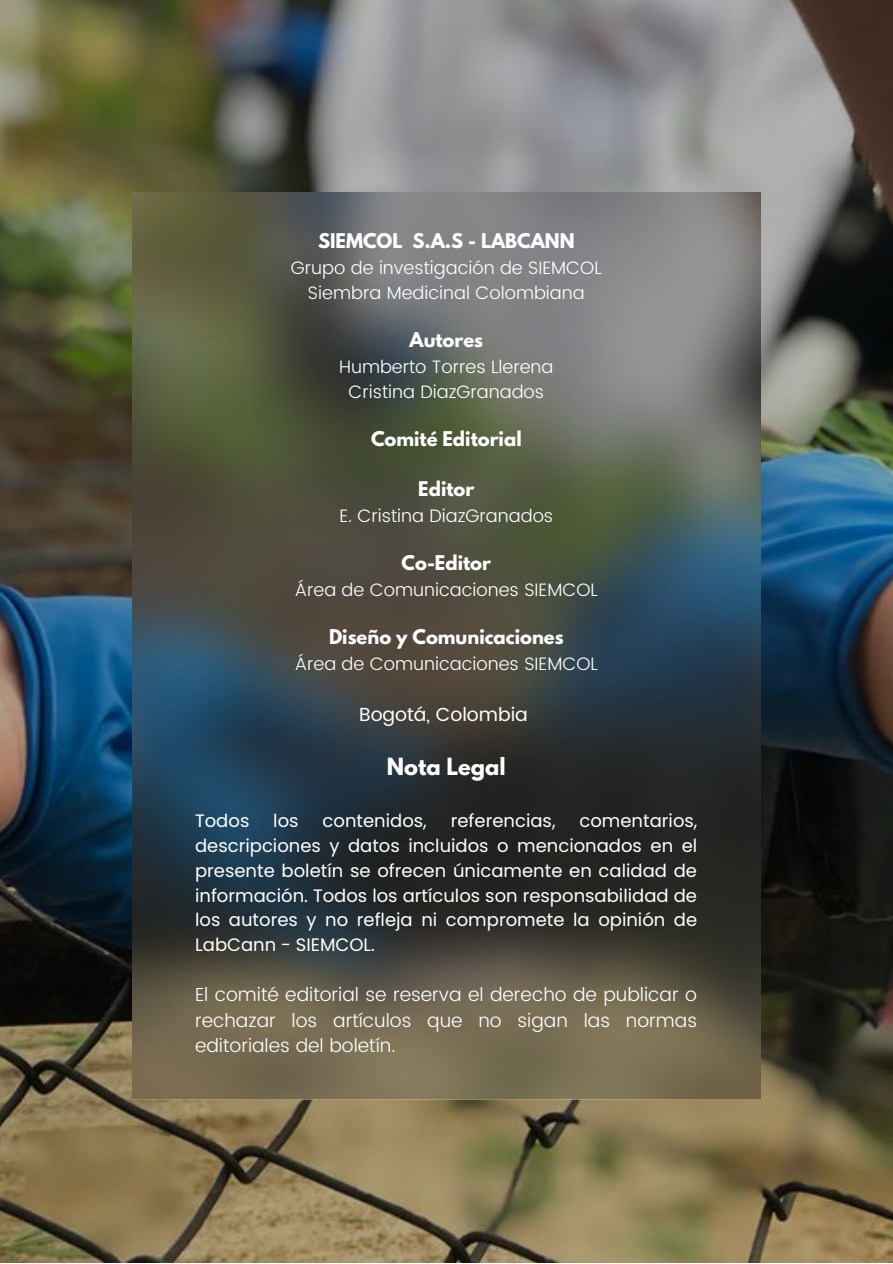
<style>
.page{position:relative;width:893px;height:1264px;background:#fff}
.page>*{position:absolute;margin:0;border:0;box-sizing:border-box;transform-origin:0 0}
.t1{font:700 21px "League Spartan";color:#fff}
.t2{font:300 18.9px/25.8px "Poppins";color:#fff;text-align:justify}
.t3{font:18.9px "Poppins";color:#fff}
.t4{font:18px/24.8px "Poppins";color:#fff;text-align:justify}
.t5{font:300 18px/24.8px "Poppins";color:#fff;text-align:center}
.t6{font:700 18px "League Spartan";color:#fff}
</style>
<div class="page">
<img style="left:0;top:0;width:892px;height:1262px">
<img style="left:132px;top:193px;width:628px;height:906px">
<p class="t6" style="left:318px;top:232px;width:258px">SIEMCOL S.A.S - LABCANN</p>
<p class="t5" style="left:291px;top:255px;width:312px">Grupo de investigación de SIEMCOL<br>Siembra Medicinal Colombiana</p>
<p class="t6" style="left:409px;top:331px;width:75px">Autores</p>
<p class="t5" style="left:339px;top:354px;width:216px">Humberto Torres Llerena<br>Cristina DiazGranados</p>
<p class="t6" style="left:371px;top:430px;width:152px">Comité Editorial</p>
<p class="t6" style="left:418px;top:479px;width:58px">Editor</p>
<p class="t5" style="left:339px;top:503px;width:215px">E. Cristina DiazGranados</p>
<p class="t6" style="left:401px;top:553px;width:91px">Co-Editor</p>
<p class="t5" style="left:295px;top:577px;width:304px">Área de Comunicaciones SIEMCOL</p>
<p class="t6" style="left:329px;top:628px;width:236px">Diseño y Comunicaciones</p>
<p class="t5" style="left:295px;top:651px;width:304px">Área de Comunicaciones SIEMCOL</p>
<p class="t3" style="left:359px;top:703px;width:170px">Bogotá, Colombia</p>
<p class="t1" style="left:387px;top:755px;width:120px">Nota Legal</p>
<p class="t4" style="left:195px;top:808px;width:56px">Todos</p>
<p class="t4" style="left:273px;top:808px;width:27px">los</p>
<p class="t4" style="left:322px;top:808px;width:106px">contenidos,</p>
<p class="t4" style="left:450px;top:808px;width:106px">referencias,</p>
<p class="t4" style="left:195px;top:808px;width:504px;text-indent:384px">comentarios, descripciones y datos incluidos o mencionados en el presente boletín se ofrecen únicamente en calidad de información. Todos los artículos son responsabilidad de los autores y no refleja ni compromete la opinión de LabCann - SIEMCOL.</p>
<p class="t2" style="left:195px;top:981px;width:503px">El comité editorial se reserva el derecho de publicar o rechazar los artículos que no sigan las normas editoriales del boletín.</p>
</div>
